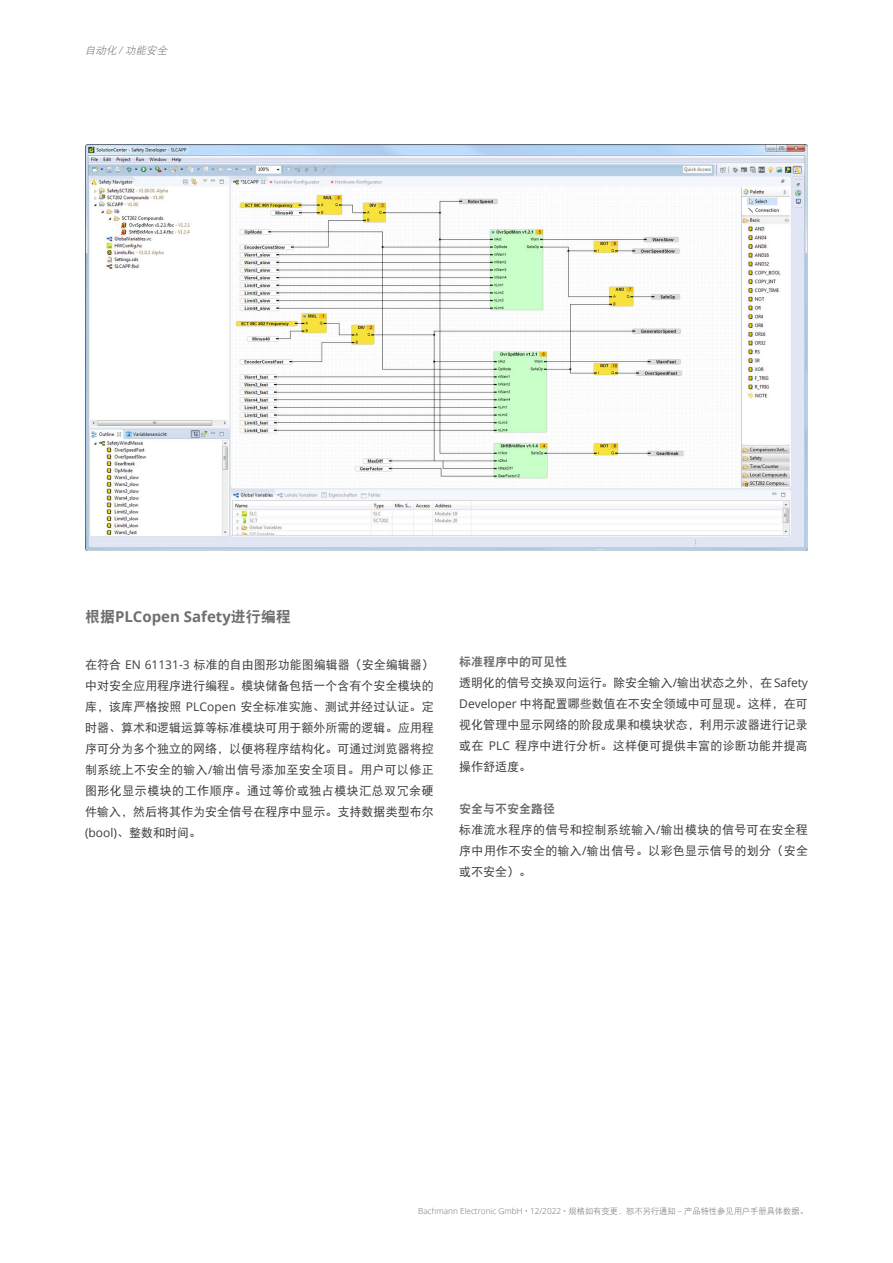
<style>
.page{position:relative;width:893px;height:1263px;background:#fff}
.page>*{position:absolute;margin:0;border:0;box-sizing:border-box;transform-origin:0 0}
.t1{font:700 15px "Open Sans";color:#706f6f}
.t2{font:12px/21px "DFP Hei W5";letter-spacing:.015em;color:#3c3c3b;text-align:justify}
.t3{font:12px "DFP Hei W9";color:#706f6f}
.t4{font:italic 10.5px "DFP Hei W3";color:#706f6f}
.t5{font:300 8.25px "Open Sans";color:#706f6f}
.s1{font-family:"Open Sans";font-weight:300}
.s2{font-family:"DFP Hei W9";font-weight:400}
.s3{font-family:"Open Sans"}
.s4{font-family:"DFP Hei W3";font-weight:400}
</style>
<div class="page">
<img style="left:85px;top:145px;width:723px;height:406px">
<p class="t4" style="left:85px;top:44px;width:86px">自动化 <span class="s1">/</span> 功能安全</p>
<p class="t1" style="left:85px;top:606px;width:207px"><span class="s2">根据</span>PLCopen Safety<span class="s2">进行编程</span></p>
<p class="t2" style="left:85px;top:654px;width:350px">在符合 <span class="s3">EN 61131-3</span> 标准的自由图形功能图编辑器（安全编辑器）中对安全应用程序进行编程。模块储备包括一个含有个安全模块的库，该库严格按照 <span class="s3">PLCopen</span> 安全标准实施、测试并经过认证。定时器、算术和逻辑运算等标准模块可用于额外所需的逻辑。应用程序可分为多个独立的网络，以便将程序结构化。可通过浏览器将控制系统上不安全的输入<span class="s3">/</span>输出信号添加至安全项目。用户可以修正图形化显示模块的工作顺序。通过等价或独占模块汇总双冗余硬件输入，然后将其作为安全信号在程序中显示。支持数据类型布尔<span class="s3">(bool)</span>、整数和时间。</p>
<p class="t3" style="left:459px;top:655px;width:109px">标准程序中的可见性</p>
<p class="t2" style="left:459px;top:672px;width:350px">透明化的信号交换双向运行。除安全输入<span class="s3">/</span>输出状态之外，在 <span class="s3">Safety Developer</span> 中将配置哪些数值在不安全领域中可显现。这样，在可视化管理中显示网络的阶段成果和模块状态，利用示波器进行记录或在 <span class="s3">PLC</span> 程序中进行分析。这样便可提供丰富的诊断功能并提高操作舒适度。</p>
<p class="t3" style="left:459px;top:802px;width:97px">安全与不安全路径</p>
<p class="t2" style="left:459px;top:819px;width:350px">标准流水程序的信号和控制系统输入<span class="s3">/</span>输出模块的信号可在安全程序中用作不安全的输入<span class="s3">/</span>输出信号。以彩色显示信号的划分（安全或不安全）。</p>
<p class="t5" style="left:418px;top:1205px;width:391px">Bachmann Electronic GmbH • 12/2022 • <span class="s4">规格如有变更，恕不另行通知</span> – <span class="s4">产品特性参见用户手册具体数据。</span></p>
</div>
